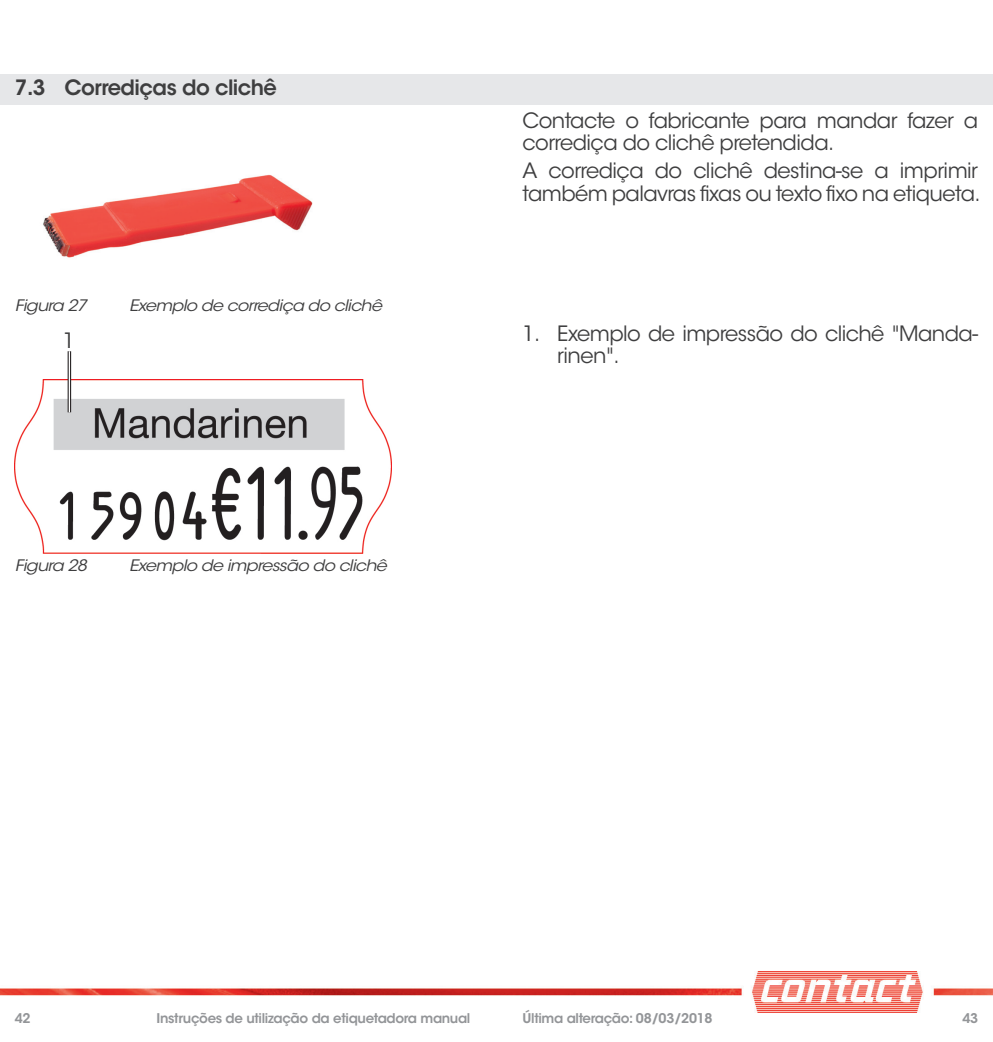
<style>
.page{position:relative;width:993px;height:1042px;background:#fff}
.page>*{position:absolute;margin:0;border:0;box-sizing:border-box;transform-origin:0 0}
.t1{font:21px/22.8px "ITC Avant Garde Std";letter-spacing:-.025em;color:#3e3e3f}
.t2{font:600 21px "ITC Avant Garde Std";letter-spacing:-.025em;color:#3e3e3f}
.t3{font:italic 15.75px "ITC Avant Garde Std";letter-spacing:-.04em;color:#3e3e3f;scale:1.11 1}
.t4{font:600 13.3px "ITC Avant Garde Std";letter-spacing:-.025em;color:#939598}
</style>
<div class="page">
<img style="left:0;top:971px;width:992px;height:41px">
<div style="left:0;top:74px;width:992px;height:31px;background:#e6e7e9"></div>
<img style="left:43px;top:174px;width:270px;height:84px">
<img style="left:15px;top:380px;width:376px;height:173px">
<hr style="left:68px;top:351px;width:3px;height:61px;background:#231f20">
<hr style="left:69px;top:351px;width:1px;height:61px;background:#fff">
<p class="t2" style="left:15px;top:74px;width:263px">7.3 Corrediças do clichê</p>
<p class="t3" style="left:15px;top:296px;width:66px">Figura 27</p>
<p class="t3" style="left:129px;top:296px;width:229px">Exemplo de corrediça do clichê</p>
<p class="t1" style="left:63px;top:329px;width:14px">1</p>
<p class="t3" style="left:15px;top:556px;width:66px">Figura 28</p>
<p class="t3" style="left:129px;top:556px;width:234px">Exemplo de impressão do clichê</p>
<p class="t1" style="left:522px;top:109px;width:457px">Contacte o fabricante para mandar fazer a corrediça do clichê pretendida.</p>
<p class="t1" style="left:522px;top:159px;width:459px">A corrediça do clichê destina-se a imprimir também palavras fixas ou texto fixo na etiqueta.</p>
<p class="t1" style="left:557px;top:322px;width:422px;text-indent:-35px">1. Exemplo de impressão do clichê "Manda&shy;rinen".</p>
<p class="t4" style="left:15px;top:1009px;width:17px">42</p>
<p class="t4" style="left:157px;top:1009px;width:315px">Instruções de utilização da etiquetadora manual</p>
<p class="t4" style="left:522px;top:1009px;width:191px">Última alteração: 08/03/2018</p>
<p class="t4" style="left:962px;top:1009px;width:17px">43</p>
</div>
